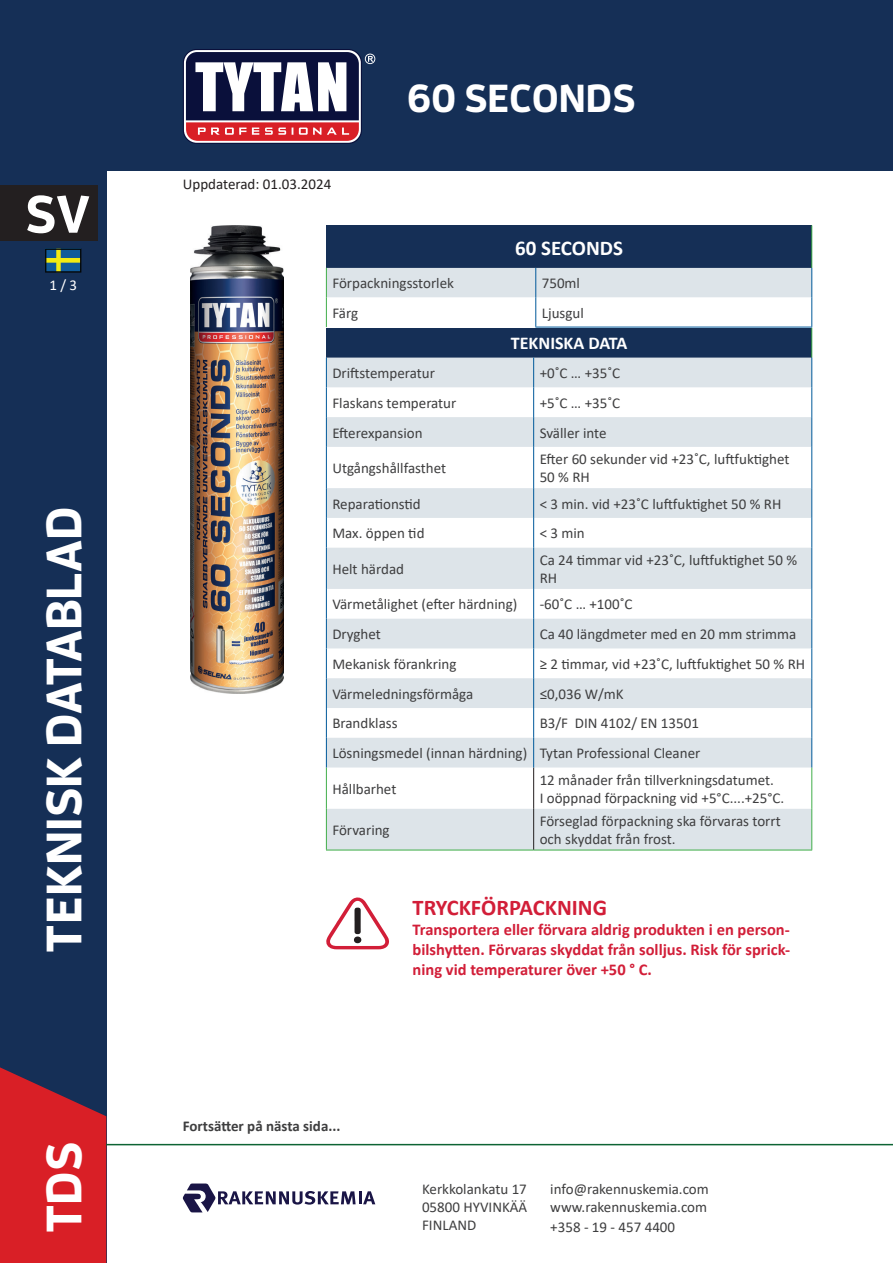
<style>
.page{position:relative;width:893px;height:1263px;background:#fff}
.page>*{position:absolute;margin:0;border:0;box-sizing:border-box;transform-origin:0 0}
.t1{font:700 52.5px "Enzo OT";color:#fff}
.t2{font:700 49.5px "Enzo OT";color:#fff}
.t3{font:700 39px "Enzo OT";color:#fff}
.t4{font:700 22.5px "Calibri";color:#d21e38}
.t5{font:700 21px "Calibri";color:#fff}
.t6{font:700 18px "Calibri";color:#fff}
.t7{font:700 16.5px/19.8px "Calibri";color:#d21e38;text-align:justify}
.t8{font:15px/18px "Calibri";color:#3e3e3f}
.t9{font:700 15px "Calibri";color:#3e3e3f}
.t10{font:15px "Calibri";color:#231f20}
.t11{font:15px "Calibri";color:#fff}
</style>
<div class="page">
<div style="left:0;top:0;width:893px;height:170px;background:#152f56"></div>
<div style="left:0;top:170px;width:106px;height:1093px;background:#152f56"></div>
<svg style="left:0;top:1067px;width:106px;height:196px"></svg>
<hr style="left:106px;top:1144px;width:787px;height:1px;background:#0d6434">
<div style="left:0;top:186px;width:98px;height:55px;background:#231f20"></div>
<svg style="left:183px;top:49px;width:179px;height:95px"></svg>
<div style="left:184px;top:50px;width:177px;height:93px;background:#fff;border-radius:13px"></div>
<svg style="left:365px;top:54px;width:10px;height:10px"></svg>
<svg style="left:186px;top:52px;width:173px;height:89px"></svg>
<svg style="left:182px;top:1183px;width:193px;height:29px"></svg>
<svg style="left:45px;top:249px;width:36px;height:24px"></svg>
<img style="left:190px;top:225px;width:94px;height:468px">
<div style="left:326px;top:328px;width:486px;height:30px;background:#152f56"></div>
<svg style="left:327px;top:358px;width:484px;height:492px;fill:#dde4e9"></svg>
<hr style="left:326px;top:767px;width:1px;height:42px;background:#40ae49">
<hr style="left:811px;top:767px;width:1px;height:42px;background:#40ae49">
<hr style="left:326px;top:809px;width:1px;height:41px;background:#40ae49">
<hr style="left:811px;top:809px;width:1px;height:41px;background:#40ae49">
<hr style="left:811px;top:328px;width:1px;height:30px;background:#40ae49">
<hr style="left:326px;top:850px;width:208px;height:1px;background:#40ae49">
<hr style="left:534px;top:850px;width:278px;height:1px;background:#40ae49">
<hr style="left:533px;top:767px;width:1px;height:42px;background:#231f20">
<hr style="left:533px;top:809px;width:1px;height:41px;background:#231f20">
<svg style="left:533px;top:358px;width:1px;height:29px"></svg>
<hr style="left:533px;top:387px;width:1px;height:30px;background:#00599a">
<hr style="left:533px;top:447px;width:1px;height:41px;background:#00599a">
<hr style="left:533px;top:488px;width:1px;height:30px;background:#00599a">
<hr style="left:533px;top:518px;width:1px;height:30px;background:#00599a">
<hr style="left:533px;top:548px;width:1px;height:41px;background:#00599a">
<hr style="left:533px;top:589px;width:1px;height:30px;background:#00599a">
<svg style="left:533px;top:619px;width:1px;height:29px"></svg>
<hr style="left:533px;top:648px;width:1px;height:30px;background:#00599a">
<hr style="left:533px;top:678px;width:1px;height:30px;background:#00599a">
<hr style="left:533px;top:708px;width:1px;height:30px;background:#00599a">
<svg style="left:533px;top:738px;width:1px;height:29px"></svg>
<svg style="left:326px;top:358px;width:1px;height:29px"></svg>
<svg style="left:811px;top:358px;width:1px;height:29px"></svg>
<hr style="left:326px;top:387px;width:1px;height:30px;background:#00599a">
<hr style="left:811px;top:387px;width:1px;height:30px;background:#00599a">
<hr style="left:811px;top:417px;width:1px;height:30px;background:#00599a">
<hr style="left:326px;top:447px;width:1px;height:41px;background:#00599a">
<hr style="left:811px;top:447px;width:1px;height:41px;background:#00599a">
<hr style="left:326px;top:488px;width:1px;height:30px;background:#00599a">
<hr style="left:811px;top:488px;width:1px;height:30px;background:#00599a">
<hr style="left:326px;top:518px;width:1px;height:30px;background:#00599a">
<hr style="left:811px;top:518px;width:1px;height:30px;background:#00599a">
<hr style="left:326px;top:548px;width:1px;height:41px;background:#00599a">
<hr style="left:811px;top:548px;width:1px;height:41px;background:#00599a">
<hr style="left:326px;top:589px;width:1px;height:30px;background:#00599a">
<hr style="left:811px;top:589px;width:1px;height:30px;background:#00599a">
<svg style="left:326px;top:619px;width:1px;height:29px"></svg>
<svg style="left:811px;top:619px;width:1px;height:29px"></svg>
<hr style="left:326px;top:648px;width:1px;height:30px;background:#00599a">
<hr style="left:811px;top:648px;width:1px;height:30px;background:#00599a">
<hr style="left:326px;top:678px;width:1px;height:30px;background:#00599a">
<hr style="left:811px;top:678px;width:1px;height:30px;background:#00599a">
<hr style="left:326px;top:708px;width:1px;height:30px;background:#00599a">
<hr style="left:811px;top:708px;width:1px;height:30px;background:#00599a">
<svg style="left:326px;top:738px;width:1px;height:29px"></svg>
<svg style="left:811px;top:738px;width:1px;height:29px"></svg>
<hr style="left:326px;top:417px;width:1px;height:30px;background:#00599a">
<hr style="left:533px;top:417px;width:1px;height:30px;background:#00599a">
<div style="left:326px;top:225px;width:486px;height:43px;background:#152f56"></div>
<hr style="left:326px;top:297px;width:1px;height:30px;background:#40ae49">
<hr style="left:811px;top:225px;width:1px;height:43px;background:#40ae49">
<hr style="left:535px;top:297px;width:1px;height:30px;background:#00599a">
<hr style="left:535px;top:327px;width:277px;height:1px;background:#00599a">
<div style="left:326px;top:268px;width:486px;height:29px;background:#dde4e9"></div>
<hr style="left:811px;top:297px;width:1px;height:30px;background:#00599a">
<svg style="left:326px;top:897px;width:63px;height:52px"></svg>
<h1 class="t1" style="left:25px;top:181px;width:66px">SV</h1>
<p class="t11" style="left:49px;top:275px;width:29px">1 / 3</p>
<h2 class="t2" style="left:33px;top:952px;width:448px;rotate:-90deg">TEKNISK DATABLAD</h2>
<h2 class="t2" style="left:33px;top:1233px;width:93px;rotate:-90deg">TDS</h2>
<p class="t10" style="left:183px;top:173px;width:150px">Uppdaterad: 01.03.2024</p>
<h3 class="t3" style="left:407px;top:73px;width:230px">60 SECONDS</h3>
<h3 class="t5" style="left:515px;top:233px;width:110px">60 SECONDS</h3>
<p class="t8" style="left:332px;top:274px;width:123px">Förpackningsstorlek</p>
<p class="t8" style="left:542px;top:274px;width:40px">750ml</p>
<p class="t8" style="left:332px;top:303px;width:27px">Färg</p>
<p class="t8" style="left:542px;top:303px;width:43px">Ljusgul</p>
<p class="t6" style="left:511px;top:331px;width:118px">TEKNISKA DATA</p>
<p class="t8" style="left:332px;top:364px;width:104px">Driftstemperatur</p>
<p class="t8" style="left:540px;top:364px;width:82px">+0˚C … +35˚C</p>
<p class="t8" style="left:332px;top:393px;width:126px">Flaskans temperatur</p>
<p class="t8" style="left:540px;top:393px;width:82px">+5˚C … +35˚C</p>
<p class="t8" style="left:332px;top:423px;width:92px">Efterexpansion</p>
<p class="t8" style="left:540px;top:423px;width:68px">Sväller inte</p>
<p class="t8" style="left:332px;top:459px;width:115px">Utgångshållfasthet</p>
<p class="t8" style="left:540px;top:450px;width:251px">Efter 60 sekunder vid +23˚C, luftfuktighet<br>50 % RH</p>
<p class="t8" style="left:332px;top:494px;width:90px">Reparationstid</p>
<p class="t8" style="left:540px;top:494px;width:243px">&lt; 3 min. vid +23˚C luftfuktighet 50 % RH</p>
<p class="t8" style="left:332px;top:524px;width:94px">Max. öppen tid</p>
<p class="t8" style="left:540px;top:524px;width:47px">&lt; 3 min</p>
<p class="t8" style="left:332px;top:559px;width:73px">Helt härdad</p>
<p class="t8" style="left:540px;top:550px;width:259px">Ca 24 timmar vid +23˚C, luftfuktighet 50 %<br>RH</p>
<p class="t8" style="left:332px;top:595px;width:186px">Värmetålighet (efter härdning)</p>
<p class="t8" style="left:540px;top:595px;width:94px">-60˚C … +100˚C</p>
<p class="t8" style="left:332px;top:625px;width:50px">Dryghet</p>
<p class="t8" style="left:540px;top:625px;width:258px">Ca 40 längdmeter med en 20 mm strimma</p>
<p class="t8" style="left:332px;top:655px;width:126px">Mekanisk förankring</p>
<p class="t8" style="left:540px;top:655px;width:267px">≥ 2 timmar, vid +23˚C, luftfuktighet 50 % RH</p>
<p class="t8" style="left:332px;top:684px;width:142px">Värmeledningsförmåga</p>
<p class="t8" style="left:540px;top:684px;width:85px">≤0,036 W/mK</p>
<p class="t8" style="left:332px;top:714px;width:67px">Brandklass</p>
<p class="t8" style="left:332px;top:708px;width:370px;line-height:29.7px;text-align:right">B3/F DIN 4102/ EN 13501<br>Lösningsmedel (innan härdning) Tytan Professional Cleaner</p>
<p class="t8" style="left:332px;top:779px;width:65px">Hållbarhet</p>
<p class="t8" style="left:540px;top:770px;width:246px">12 månader från tillverkningsdatumet.<br>I oöppnad förpackning vid +5°C....+25°C.</p>
<p class="t8" style="left:332px;top:821px;width:59px">Förvaring</p>
<p class="t8" style="left:540px;top:812px;width:243px">Förseglad förpackning ska förvaras torrt och skyddat från frost.</p>
<p class="t9" style="left:183px;top:1115px;width:159px">Fortsätter på nästa sida...</p>
<h3 class="t4" style="left:413px;top:892px;width:196px">TRYCKFÖRPACKNING</h3>
<p class="t7" style="left:413px;top:919px;width:379px">Transportera eller förvara aldrig produkten i en person&shy;bilshytten. Förvaras skyddat från solljus. Risk för sprick&shy;ning vid temperaturer över +50 ° C.</p>
<p class="t8" style="left:422px;top:1180px;width:107px;text-align:justify">Kerkkolankatu 17<br>05800 HYVINKÄÄ FINLAND</p>
<p class="t8" style="left:550px;top:1180px;width:160px;line-height:18.6px;text-align:justify">info@rakennuskemia.com www.rakennuskemia.com +358 - 19 - 457 4400</p>
</div>
